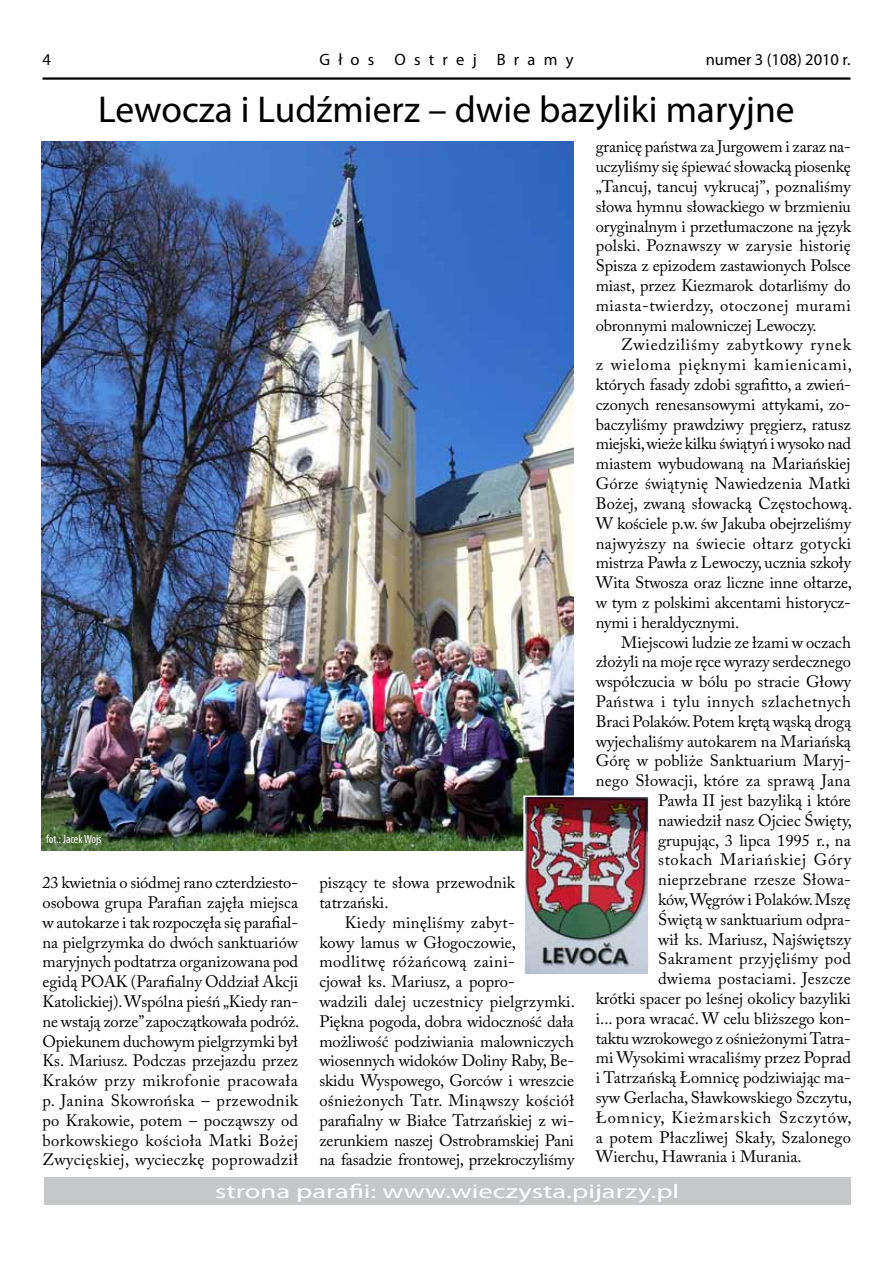
<style>
.page{position:relative;width:893px;height:1263px;background:#fff}
.page>*{position:absolute;margin:0;border:0;box-sizing:border-box;transform-origin:0 0}
.t1{font:37.5px "Myriad Pro";color:#000}
.t2{font:19.95px "Myriad Pro";color:#fff;scale:1.43 1}
.t3{font:16.5px/19.8px "Adobe Caslon Pro";color:#000;text-align:justify}
.t4{font:16.5px "Adobe Caslon Pro";letter-spacing:.02em;color:#000}
.t5{font:16.5px "Adobe Caslon Pro";letter-spacing:.03em;color:#000}
.t6{font:16.5px "Adobe Caslon Pro";letter-spacing:.05em;color:#000}
.t7{font:16.5px "Adobe Caslon Pro";letter-spacing:.045em;color:#000}
.t8{font:16.5px "Myriad Pro";color:#000}
.t9{font:16.5px "Myriad Pro";letter-spacing:.5em;color:#000}
.t10{font:condensed 12px "Myriad Pro";color:#fff}
</style>
<div class="page">
<hr style="left:43px;top:77px;width:807px;height:3px;background:#000">
<div style="left:44px;top:1177px;width:806px;height:27px;background:#c6c7c8"></div>
<img style="left:42px;top:142px;width:531px;height:708px">
<img style="left:526px;top:798px;width:121px;height:175px">
<div style="left:523px;top:795px;width:127px;height:181px;border:2px solid #fff"></div>
<p class="t9" style="left:43px;top:50px;width:10px">4</p>
<p class="t9" style="left:319px;top:50px;width:256px">Głos Ostrej Bramy</p>
<p class="t8" style="left:706px;top:50px;width:146px">numer 3 (108) 2010 r.</p>
<h1 class="t1" style="left:98px;top:86px;width:698px">Lewocza i Ludźmierz – dwie bazyliki maryjne</h1>
<p class="t10" style="left:46px;top:832px;width:57px">fot.: Jacek Wojs</p>
<p class="t3" style="left:43px;top:872px;width:258px">23 kwietnia o siódmej rano czterdziesto&shy;osobowa grupa Parafian zajęła miejsca w autokarze i tak rozpoczęła się parafial&shy;na pielgrzymka do dwóch sanktuariów maryjnych podtatrza organizowana pod egidą POAK (Parafialny Oddział Akcji Katolickiej). Wspólna pieśń „Kiedy ran&shy;ne wstają zorze” zapoczątkowała podróż.<br>Opiekunem duchowym pielgrzymki był Ks. Mariusz. Podczas przejazdu przez Kraków przy mikrofonie pracowała p. Janina Skowrońska – przewodnik po Krakowie, potem – począwszy od borkowskiego kościoła Matki Bożej Zwycięskiej, wycieczkę poprowadził</p>
<p class="t3" style="left:319px;top:872px;width:197px">piszący te słowa przewodnik tatrzański.</p>
<p class="t3" style="left:319px;top:912px;width:257px;text-align:left;text-indent:25px">Kiedy minęliśmy zabyt-<br>kowy lamus w Głogoczowie, modlitwę różańcową zaini-<br>cjował ks. Mariusz, a popro-<br>wadzili dalej uczestnicy pielgrzymki.<br>Piękna pogoda, dobra widoczność dała możliwość podziwiania malowniczych wiosennych widoków Doliny Raby, Be&shy;skidu Wyspowego, Gorców i wreszcie ośnieżonych Tatr. Minąwszy kościół parafialny w Białce Tatrzańskiej z wi&shy;zerunkiem naszej Ostrobramskiej Pani na fasadzie frontowej, przekroczyliśmy</p>
<p class="t3" style="left:596px;top:137px;width:257px">granicę państwa za Jurgowem i zaraz na&shy;uczyliśmy się śpiewać słowacką piosenkę „Tancuj, tancuj vykrucaj”, poznaliśmy słowa hymnu słowackiego w brzmieniu oryginalnym i przetłumaczone na język polski. Poznawszy w zarysie historię Spisza z epizodem zastawionych Polsce miast, przez Kiezmarok dotarliśmy do miasta-twierdzy, otoczonej murami obronnymi malowniczej Lewoczy.</p>
<p class="t3" style="left:596px;top:335px;width:258px;text-indent:25px">Zwiedziliśmy zabytkowy rynek z wieloma pięknymi kamienicami, których fasady zdobi sgrafitto, a zwień&shy;czonych renesansowymi attykami, zo&shy;baczyliśmy prawdziwy pręgierz, ratusz miejski, wieże kilku świątyń i wysoko nad miastem wybudowaną na Mariańskiej Górze świątynię Nawiedzenia Matki Bożej, zwaną słowacką Częstochową.<br>W kościele p.w. św Jakuba obejrzeliśmy najwyższy na świecie ołtarz gotycki mistrza Pawła z Lewoczy, ucznia szkoły Wita Stwosza oraz liczne inne ołtarze, w tym z polskimi akcentami historycz&shy;nymi i heraldycznymi.</p>
<p class="t3" style="left:621px;top:632px;width:231px">Miejscowi ludzie ze łzami w oczach</p>
<p class="t3" style="left:596px;top:652px;width:257px">złożyli na moje ręce wyrazy serdecznego</p>
<p class="t3" style="left:596px;top:671px;width:257px">współczucia w bólu po stracie Głowy</p>
<p class="t5" style="left:596px;top:691px;width:257px">Państwa i tylu innych szlachetnych</p>
<p class="t3" style="left:596px;top:711px;width:257px">Braci Polaków. Potem krętą wąską drogą</p>
<p class="t3" style="left:596px;top:731px;width:257px">wyjechaliśmy autokarem na Mariańską</p>
<p class="t3" style="left:596px;top:751px;width:257px">Górę w pobliże Sanktuarium Maryj-</p>
<p class="t4" style="left:596px;top:771px;width:256px">nego Słowacji, które za sprawą Jana</p>
<p class="t3" style="left:658px;top:790px;width:194px">Pawła II jest bazyliką i które</p>
<p class="t3" style="left:658px;top:810px;width:195px">nawiedził nasz Ojciec Święty,</p>
<p class="t3" style="left:658px;top:830px;width:194px">grupując, 3 lipca 1995 r., na</p>
<p class="t7" style="left:658px;top:850px;width:194px">stokach Mariańskiej Góry</p>
<p class="t3" style="left:658px;top:869px;width:194px">nieprzebrane rzesze Słowa-</p>
<p class="t3" style="left:658px;top:889px;width:194px">ków, Węgrów i Polaków. Mszę</p>
<p class="t3" style="left:658px;top:909px;width:194px">Świętą w sanktuarium odpra-</p>
<p class="t3" style="left:658px;top:929px;width:194px">wił ks. Mariusz, Najświętszy</p>
<p class="t4" style="left:658px;top:949px;width:194px">Sakrament przyjęliśmy pod</p>
<p class="t4" style="left:658px;top:969px;width:194px">dwiema postaciami. Jeszcze</p>
<p class="t3" style="left:596px;top:988px;width:257px">krótki spacer po leśnej okolicy bazyliki</p>
<p class="t3" style="left:596px;top:1008px;width:257px">i... pora wracać. W celu bliższego kon-</p>
<p class="t3" style="left:596px;top:1028px;width:257px">taktu wzrokowego z ośnieżonymi Tatra-</p>
<p class="t3" style="left:596px;top:1048px;width:257px">mi Wysokimi wracaliśmy przez Poprad</p>
<p class="t3" style="left:596px;top:1067px;width:257px">i Tatrzańską Łomnicę podziwiając ma-</p>
<p class="t3" style="left:596px;top:1087px;width:258px">syw Gerlacha, Sławkowskiego Szczytu,</p>
<p class="t6" style="left:596px;top:1107px;width:258px">Łomnicy, Kieżmarskich Szczytów,</p>
<p class="t3" style="left:596px;top:1127px;width:257px">a potem Płaczliwej Skały, Szalonego</p>
<p class="t3" style="left:596px;top:1147px;width:208px">Wierchu, Hawrania i Murania.</p>
<p class="t2" style="left:215px;top:1178px;width:326px">strona parafii: www.wieczysta.pijarzy.pl</p>
</div>
